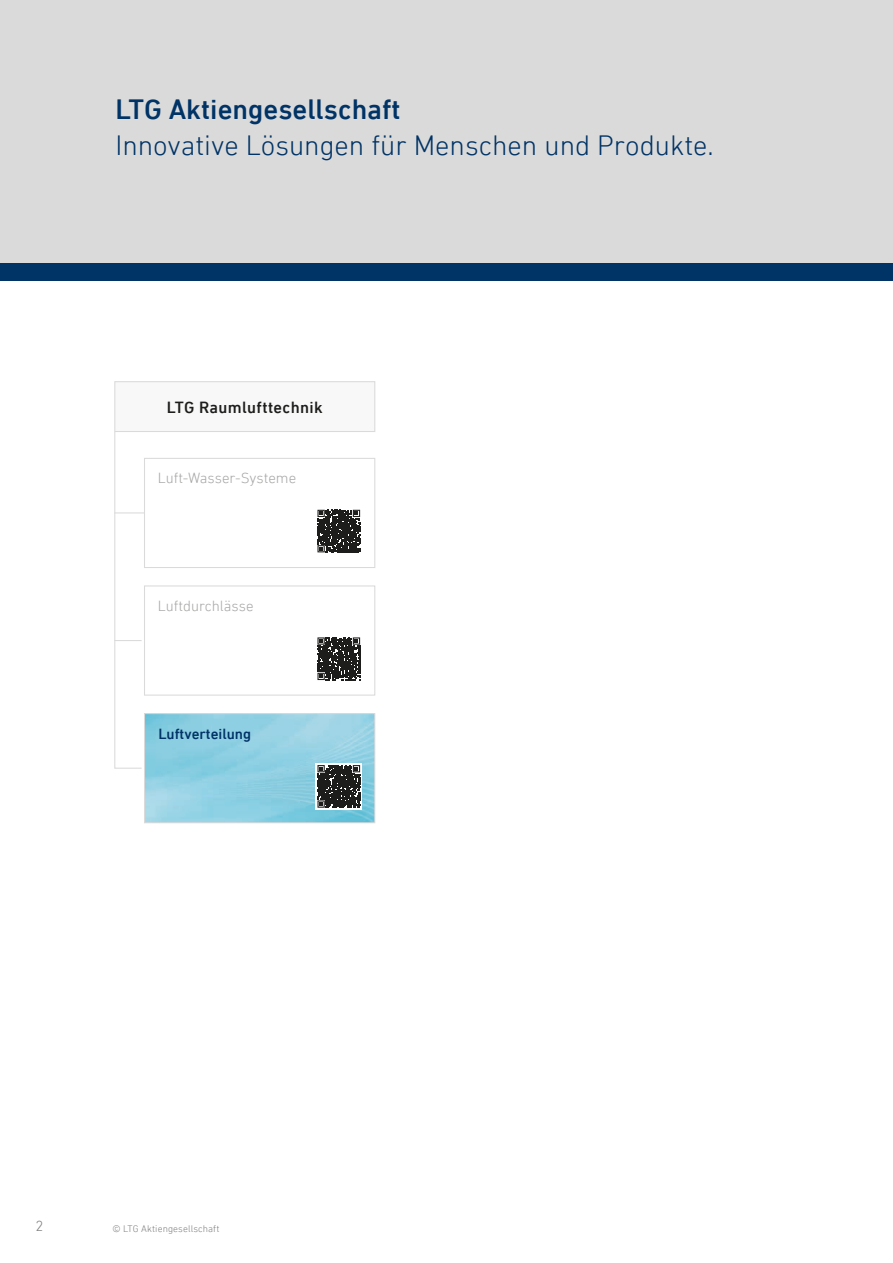
<style>
.page{position:relative;width:893px;height:1263px;background:#fff}
.page>*{position:absolute;margin:0;border:0;box-sizing:border-box;transform-origin:0 0}
.t1{font:300 28.5px "DIN Next LT Pro";color:#036}
.t2{font:500 28.5px "DIN Next LT Pro";color:#036}
.t3{font:500 16.5px "DIN Next LT Pro";letter-spacing:.02em;color:#1d1d1b}
.t4{font:300 15px "DIN Next LT Pro";color:#a6a6a5}
.t5{font:500 15px "DIN Next LT Pro";color:#036}
.t6{font:300 15px "DIN Next LT Pro";color:#7e7e7e}
.t7{font:300 9.75px "DIN Next LT Pro";letter-spacing:.01em;color:#7e7e7e}
</style>
<div class="page">
<div style="left:0;top:0;width:892px;height:280px;background:#dadada"></div>
<div style="left:0;top:263px;width:892px;height:17px;background:#036"></div>
<hr style="left:114px;top:512px;width:31px;height:1px;background:#dadada">
<div style="left:115px;top:381px;width:259px;height:50px;background:#f8f8f8"></div>
<div style="left:114px;top:381px;width:261px;height:51px;border:1px solid #dadada"></div>
<div style="left:144px;top:585px;width:231px;height:110px;border:1px solid #dadada"></div>
<div style="left:144px;top:458px;width:231px;height:110px;border:1px solid #dadada"></div>
<svg style="left:114px;top:430px;width:29px;height:339px"></svg>
<img style="left:146px;top:715px;width:227px;height:106px">
<div style="left:144px;top:713px;width:231px;height:110px;border:1px solid #dadada"></div>
<svg style="left:317px;top:510px;width:44px;height:43px"></svg>
<svg style="left:317px;top:509px;width:43px;height:43px;background:#3b3b39"></svg>
<svg style="left:318px;top:637px;width:43px;height:44px"></svg>
<svg style="left:317px;top:637px;width:43px;height:43px;background:#3e3e3d"></svg>
<div style="left:315px;top:762px;width:47px;height:47px;background:linear-gradient(to right,#fff,#fff)"></div>
<svg style="left:317px;top:765px;width:43px;height:42px;background:#373735"></svg>
<p class="t2" style="left:115px;top:93px;width:287px">LTG Aktiengesellschaft</p>
<p class="t1" style="left:115px;top:129px;width:599px">Innovative Lösungen für Menschen und Produkte.</p>
<p class="t3" style="left:167px;top:397px;width:157px">LTG Raumlufttechnik</p>
<p class="t4" style="left:158px;top:469px;width:140px">Luft-Wasser-Systeme</p>
<p class="t4" style="left:158px;top:596px;width:97px">Luftdurchlässe</p>
<p class="t5" style="left:158px;top:724px;width:94px">Luftverteilung</p>
<p class="t6" style="left:36px;top:1217px;width:9px">2</p>
<p class="t7" style="left:112px;top:1222px;width:108px">© LTG Aktiengesellschaft</p>
</div>
